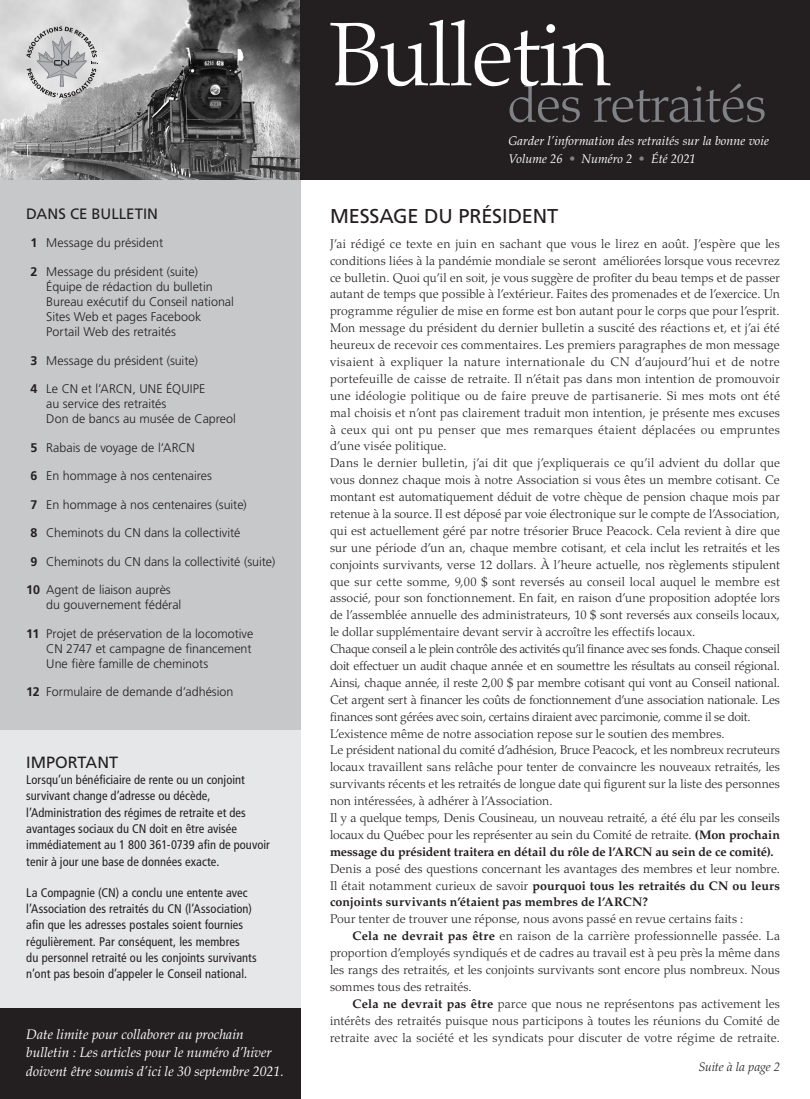
<style>
.page{position:relative;width:810px;height:1099px;background:#fff}
.page>*{position:absolute;margin:0;border:0;box-sizing:border-box;transform-origin:0 0}
.t1{font:300 90px "Palatino LT Std";letter-spacing:-.02em;color:#fff}
.t2{font:300 52.5px "Palatino LT Std";letter-spacing:-.015em;color:#808285}
.Heading{font:20px "Frutiger LT Std";letter-spacing:-.01em;color:#231f20}
.t3{font:16.25px "Frutiger LT Std";color:#231f20}
.t4{font:15px "Frutiger LT Std";color:#231f20}
.t5{font:italic 13.75px/18.8px "Palatino LT Std";color:#fff}
.Regular_Text{font:300 12.5px/16.9px "Palatino LT Std";letter-spacing:.005em;color:#231f20;text-align:justify}
.t6{font:300 12.5px/15px "Frutiger LT Std";color:#231f20}
.t7{font:condensed 12.5px/16.2px "Frutiger LT Std";letter-spacing:.005em;color:#231f20}
.t8{font:italic 12.5px/17.5px "Palatino LT Std";letter-spacing:.005em;color:#fff}
.t9{font:italic 300 12.5px "Palatino LT Std";color:#231f20}
.s1{font-weight:700}
.s2{color:#808285}
</style>
<div class="page">
<div style="left:0;top:724px;width:300px;height:352px;background:#e6e7e9"></div>
<div style="left:0;top:179px;width:300px;height:550px;background:#c7c8ca"></div>
<img style="left:0;top:0;width:300px;height:179px">
<div style="left:300px;top:0;width:510px;height:179px;background:#231f20"></div>
<div style="left:0;top:1007px;width:300px;height:91px;background:#231f20"></div>
<svg style="left:26px;top:26px;width:72px;height:72px;background:#bebebf"></svg>
<p class="t4" style="left:26px;top:205px;width:133px">DANS CE BULLETIN</p>
<p class="t6" style="left:31px;top:236px;width:134px"><span class="s1">1</span> Message du président</p>
<p class="t6" style="left:46px;top:264px;width:189px;text-indent:-16px"><span class="s1">2</span> Message du président (suite)<br>Équipe de rédaction du bulletin<br>Bureau exécutif du Conseil national<br>Sites Web et pages Facebook<br>Portail Web des retraités</p>
<p class="t6" style="left:31px;top:353px;width:169px"><span class="s1">3</span> Message du président (suite)</p>
<p class="t6" style="left:46px;top:381px;width:191px;text-indent:-16px"><span class="s1">4</span> Le CN et l’ARCN, UNE ÉQUIPE<br>au service des retraités<br>Don de bancs au musée de Capreol</p>
<p class="t6" style="left:31px;top:440px;width:166px"><span class="s1">5</span> Rabais de voyage de l’ARCN</p>
<p class="t6" style="left:31px;top:468px;width:183px"><span class="s1">6</span> En hommage à nos centenaires</p>
<p class="t6" style="left:31px;top:497px;width:218px"><span class="s1">7</span> En hommage à nos centenaires (suite)</p>
<p class="t6" style="left:31px;top:525px;width:211px"><span class="s1">8</span> Cheminots du CN dans la collectivité</p>
<p class="t6" style="left:31px;top:554px;width:246px"><span class="s1">9</span> Cheminots du CN dans la collectivité (suite)</p>
<p class="t6" style="left:46px;top:582px;width:137px;text-indent:-20px"><span class="s1">10</span> Agent de liaison auprès du gouvernement fédéral</p>
<p class="t6" style="left:46px;top:626px;width:209px;text-indent:-20px"><span class="s1">11</span> Projet de préservation de la locomotive<br>CN 2747 et campagne de financement<br>Une fière famille de cheminots</p>
<p class="t6" style="left:26px;top:684px;width:209px"><span class="s1">12</span> Formulaire de demande d’adhésion</p>
<p class="t3" style="left:26px;top:752px;width:93px">IMPORTANT</p>
<p class="t7" style="left:26px;top:771px;width:245px">Lorsqu’un bénéficiaire de rente ou un conjoint survivant change d’adresse ou décède, l’Administration des régimes de retraite et des avantages sociaux du CN doit en être avisée immédiatement au 1 800 361-0739 afin de pouvoir tenir à jour une base de données exacte.</p>
<p class="t7" style="left:26px;top:884px;width:232px">La Compagnie (CN) a conclu une entente avec l’Association des retraités du CN (l’Association) afin que les adresses postales soient fournies régulièrement. Par conséquent, les membres<br>du personnel retraité ou les conjoints survivants n’ont pas besoin d’appeler le Conseil national.</p>
<p class="t5" style="left:26px;top:1024px;width:259px">Date limite pour collaborer au prochain bulletin : Les articles pour le numéro d’hiver doivent être soumis d’ici le 30 septembre 2021.</p>
<p class="t1" style="left:330px;top:2px;width:284px">Bulletin</p>
<p class="t2" style="left:508px;top:73px;width:260px">des retraités</p>
<p class="t8" style="left:508px;top:133px;width:262px">Garder l’information des retraités sur la bonne voie<br>Volume 26 <span class="s2">•</span> Numéro 2 <span class="s2">•</span> Été 2021</p>
<p class="Heading" style="left:330px;top:204px;width:230px">MESSAGE DU PRÉSIDENT</p>
<p class="Regular_Text" style="left:330px;top:235px;width:452px">J’ai rédigé ce texte en juin en sachant que vous le lirez en août. J’espère que les conditions liées à la pandémie mondiale se seront améliorées lorsque vous recevrez ce bulletin. Quoi qu’il en soit, je vous suggère de profiter du beau temps et de passer autant de temps que possible à l’extérieur. Faites des promenades et de l’exercice. Un programme régulier de mise en forme est bon autant pour le corps que pour l’esprit.</p>
<p class="Regular_Text" style="left:330px;top:319px;width:452px">Mon message du président du dernier bulletin a suscité des réactions et, et j’ai été heureux de recevoir ces commentaires. Les premiers paragraphes de mon message visaient à expliquer la nature internationale du CN d’aujourd’hui et de notre portefeuille de caisse de retraite. Il n’était pas dans mon intention de promouvoir une idéologie politique ou de faire preuve de partisanerie. Si mes mots ont été mal choisis et n’ont pas clairement traduit mon intention, je présente mes excuses à ceux qui ont pu penser que mes remarques étaient déplacées ou empruntes d’une visée politique.</p>
<p class="Regular_Text" style="left:330px;top:454px;width:452px">Dans le dernier bulletin, j’ai dit que j’expliquerais ce qu’il advient du dollar que vous donnez chaque mois à notre Association si vous êtes un membre cotisant. Ce montant est automatiquement déduit de votre chèque de pension chaque mois par retenue à la source. Il est déposé par voie électronique sur le compte de l’Association, qui est actuellement géré par notre trésorier Bruce Peacock. Cela revient à dire que sur une période d’un an, chaque membre cotisant, et cela inclut les retraités et les conjoints survivants, verse 12 dollars. À l’heure actuelle, nos règlements stipulent que sur cette somme, 9,00 $ sont reversés au conseil local auquel le membre est associé, pour son fonctionnement. En fait, en raison d’une proposition adoptée lors de l’assemblée annuelle des administrateurs, 10 $ sont reversés aux conseils locaux, le dollar supplémentaire devant servir à accroître les effectifs locaux.</p>
<p class="Regular_Text" style="left:330px;top:640px;width:452px">Chaque conseil a le plein contrôle des activités qu’il finance avec ses fonds. Chaque conseil doit effectuer un audit chaque année et en soumettre les résultats au conseil régional.<br>Ainsi, chaque année, il reste 2,00 $ par membre cotisant qui vont au Conseil national.<br>Cet argent sert à financer les coûts de fonctionnement d’une association nationale. Les finances sont gérées avec soin, certains diraient avec parcimonie, comme il se doit.</p>
<p class="Regular_Text" style="left:330px;top:724px;width:396px">L’existence même de notre association repose sur le soutien des membres.</p>
<p class="Regular_Text" style="left:330px;top:741px;width:452px">Le président national du comité d’adhésion, Bruce Peacock, et les nombreux recruteurs locaux travaillent sans relâche pour tenter de convaincre les nouveaux retraités, les survivants récents et les retraités de longue date qui figurent sur la liste des personnes non intéressées, à adhérer à l’Association.</p>
<p class="Regular_Text" style="left:330px;top:809px;width:451px">Il y a quelque temps, Denis Cousineau, un nouveau retraité, a été élu par les conseils locaux du Québec pour les représenter au sein du Comité de retraite. <span class="s1">(Mon prochain message du président traitera en détail du rôle de l’ARCN au sein de ce comité).</span></p>
<p class="Regular_Text" style="left:330px;top:859px;width:451px">Denis a posé des questions concernant les avantages des membres et leur nombre.<br>Il était notamment curieux de savoir <span class="s1">pourquoi tous les retraités du CN ou leurs conjoints survivants n’étaient pas membres de l’ARCN?</span></p>
<p class="Regular_Text" style="left:330px;top:910px;width:415px">Pour tenter de trouver une réponse, nous avons passé en revue certains faits :</p>
<p class="Regular_Text" style="left:330px;top:927px;width:452px;text-indent:22px"><span class="s1">Cela ne devrait pas être</span> en raison de la carrière professionnelle passée. La proportion d’employés syndiqués et de cadres au travail est à peu près la même dans les rangs des retraités, et les conjoints survivants sont encore plus nombreux. Nous sommes tous des retraités.</p>
<p class="Regular_Text" style="left:330px;top:994px;width:451px;text-indent:22px"><span class="s1">Cela ne devrait pas être</span> parce que nous ne représentons pas activement les intérêts des retraités puisque nous participons à toutes les réunions du Comité de retraite avec la société et les syndicats pour discuter de votre régime de retraite.</p>
<p class="t9" style="left:699px;top:1058px;width:83px">Suite à la page 2</p>
</div>
